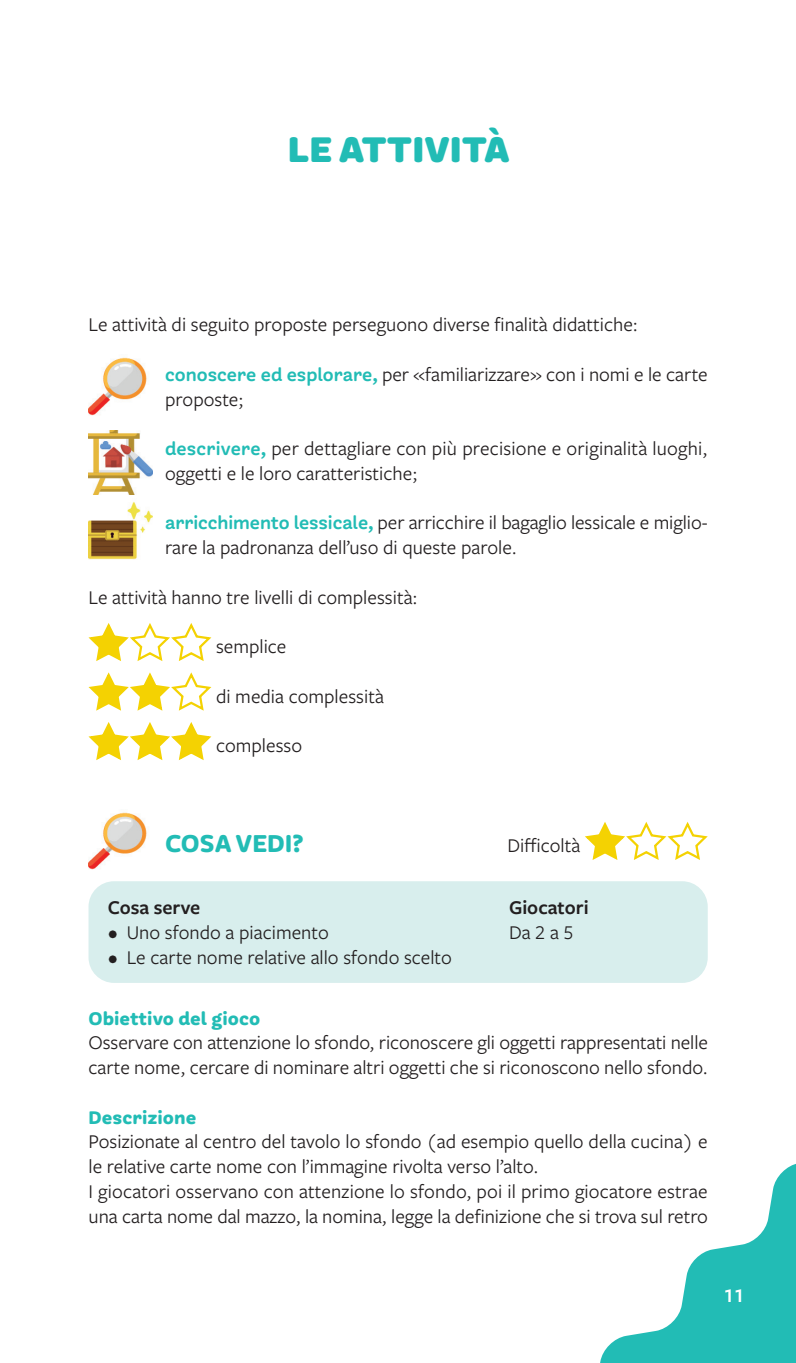
<style>
.page{position:relative;width:796px;height:1363px;background:#fff}
.page>*{position:absolute;margin:0;border:0;box-sizing:border-box;transform-origin:0 0}
.t1{font:900 39.38px "Freight Round Pro";color:#22bcb5}
.t2{font:700 27px "Freight Round Pro";color:#22bcb5}
.t3{font:20.25px/24.8px "Freight Sans Pro";color:#231f20}
.t4{font:700 20.25px "Freight Round Pro";color:#22bcb5}
.t5{font:600 20.25px "Freight Sans Pro";color:#231f20}
.t6{font:600 20.25px "Freight Sans Pro";color:#fff}
.s1{font-family:"Freight Round Pro Semi";color:#22bcb5}
</style>
<div class="page">
<svg style="left:88px;top:623px;width:124px;height:38px"></svg>
<svg style="left:88px;top:672px;width:124px;height:39px"></svg>
<svg style="left:88px;top:722px;width:124px;height:38px"></svg>
<img style="left:88px;top:812px;width:59px;height:58px">
<svg style="left:585px;top:822px;width:123px;height:38px"></svg>
<div style="left:88px;top:881px;width:619px;height:101px;background:#d8eeed;border-radius:26px"></div>
<img style="left:88px;top:501px;width:64px;height:59px">
<img style="left:88px;top:430px;width:64px;height:64px">
<img style="left:88px;top:357px;width:59px;height:59px">
<svg style="left:600px;top:1164px;width:196px;height:199px"></svg>
<h1 class="t1" style="left:288px;top:125px;width:223px">LE ATTIVITÀ</h1>
<p class="t3" style="left:88px;top:311px;width:550px">Le attività di seguito proposte perseguono diverse finalità didattiche:</p>
<p class="t3" style="left:165px;top:361px;width:544px"><span class="s1">conoscere ed esplorare,</span> per «familiarizzare» con i nomi e le carte proposte;</p>
<p class="t3" style="left:165px;top:435px;width:544px"><span class="s1">descrivere,</span> per dettagliare con più precisione e originalità luoghi, oggetti e le loro caratteristiche;</p>
<p class="t3" style="left:165px;top:509px;width:543px"><span class="s1">arricchimento lessicale,</span> per arricchire il bagaglio lessicale e miglio&shy;rare la padronanza dell’uso di queste parole.</p>
<p class="t3" style="left:88px;top:583px;width:330px">Le attività hanno tre livelli di complessità:</p>
<p class="t3" style="left:216px;top:633px;width:72px">semplice</p>
<p class="t3" style="left:216px;top:683px;width:169px">di media complessità</p>
<p class="t3" style="left:216px;top:732px;width:88px">complesso</p>
<h2 class="t2" style="left:165px;top:827px;width:140px">COSA VEDI?</h2>
<p class="t3" style="left:507px;top:832px;width:74px">Difficoltà</p>
<p class="t5" style="left:108px;top:893px;width:94px">Cosa serve</p>
<p class="t3" style="left:108px;top:919px;width:223px">• Uno sfondo a piacimento</p>
<p class="t3" style="left:108px;top:943px;width:345px">• Le carte nome relative allo sfondo scelto</p>
<p class="t5" style="left:509px;top:893px;width:81px">Giocatori</p>
<p class="t3" style="left:509px;top:919px;width:66px">Da 2 a 5</p>
<p class="t4" style="left:88px;top:1005px;width:173px">Obiettivo del gioco</p>
<p class="t3" style="left:88px;top:1029px;width:620px">Osservare con attenzione lo sfondo, riconoscere gli oggetti rappresentati nelle carte nome, cercare di nominare altri oggetti che si riconoscono nello sfondo.</p>
<p class="t4" style="left:88px;top:1104px;width:109px">Descrizione</p>
<p class="t3" style="left:88px;top:1128px;width:620px">Posizionate al centro del tavolo lo sfondo (ad esempio quello della cucina) e le relative carte nome con l’immagine rivolta verso l’alto.<br>I giocatori osservano con attenzione lo sfondo, poi il primo giocatore estrae una carta nome dal mazzo, la nomina, legge la definizione che si trova sul retro</p>
<p class="t6" style="left:723px;top:1281px;width:22px">11</p>
</div>
